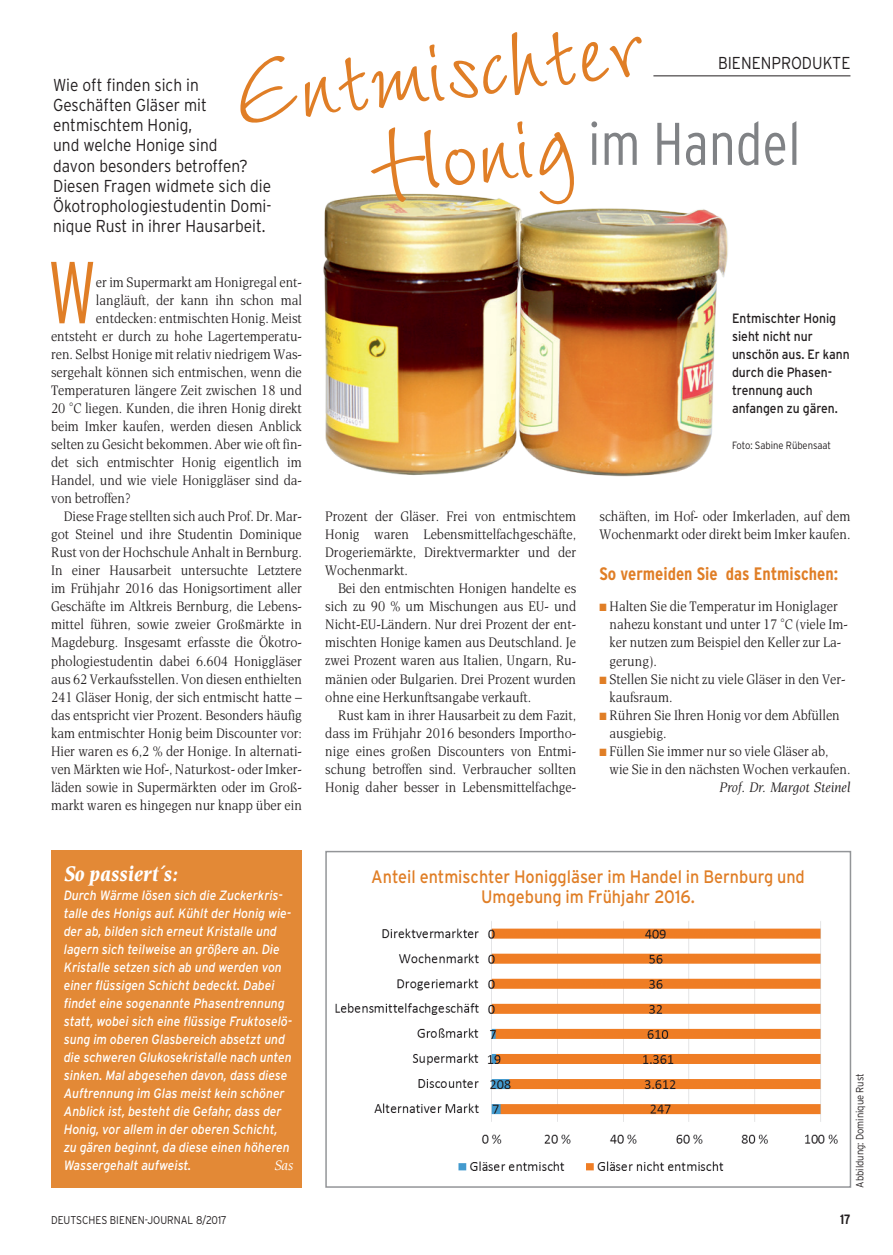
<style>
.page{position:relative;width:893px;height:1255px;background:#fff}
.page>*{position:absolute;margin:0;border:0;box-sizing:border-box;transform-origin:0 0}
.t1{font:135.9px "Wiesbaden Swing LT Std";color:#e07e26}
.t2{font:300 condensed 87.75px "Interstate";color:#e07e26;scale:.9 1}
.t3{font:300 condensed 60px "Interstate";color:#808285}
.t4{font:italic 700 22.5px "Esperanto OTF";color:#fff;scale:.9 1}
.t5{font:18px/19.5px "Interstate";color:#e07e26;text-align:center;scale:.9 1}
.t6{font:700 condensed 18px "Interstate";color:#e07e26}
.t7{font:300 17.25px/20.2px "Interstate";color:#231f20;scale:.9 1}
.t8{font:14.7px/18px "Esperanto OTF";color:#231f20;scale:.9 1}
.t9{font:italic 14.7px "Esperanto OTF";color:#231f20}
.t10{font:italic 14.7px "Esperanto OTF";color:#fff}
.t11{font:italic 13.5px/18px "Interstate";color:#fff;scale:.9 1}
.t12{font:13.5px/18px "Interstate";color:#231f20;scale:.9 1}
.t13{font:700 condensed 13.5px "Interstate";color:#231f20}
.t14{font:300 11.25px "Interstate";color:#231f20;scale:.9 1}
.t15{font:300 10.5px "Interstate";color:#231f20;scale:.9 1}
.s1{color:#e07e26}
</style>
<div class="page">
<hr style="left:653px;top:75px;width:197px;height:1px;background:#231f20">
<img style="left:323px;top:193px;width:405px;height:284px">
<img style="left:335px;top:921px;width:503px;height:250px">
<div style="left:325px;top:850px;width:526px;height:337px;border:2px solid #939598"></div>
<div style="left:51px;top:850px;width:251px;height:337px;background:#e38936"></div>
<h1 class="t1" style="left:224px;top:18px;width:412px;rotate:-7deg">Entmischter</h1>
<h1 class="t1" style="left:359px;top:89px;width:208px;rotate:-7deg">Honig</h1>
<p class="t7" style="left:718px;top:53px;width:149px">BIENENPRODUKTE</p>
<p class="t7" style="left:53px;top:74px;width:244px">Wie oft finden sich in<br>Geschäften Gläser mit entmischtem Honig,<br>und welche Honige sind<br>davon besonders betroffen?<br>Diesen Fragen widmete sich die<br>Ökotrophologiestudentin Domi&shy;nique Rust in ihrer Hausarbeit.</p>
<h3 class="t3" style="left:588px;top:107px;width:214px">im Handel</h3>
<h2 class="t2" style="left:48px;top:239px;width:54px">W</h2>
<p class="t8" style="left:96px;top:273px;width:230px">er im Supermarkt am Honigregal ent-</p>
<p class="t8" style="left:96px;top:291px;width:230px">langläuft, der kann ihn schon mal</p>
<p class="t8" style="left:96px;top:309px;width:230px">entdecken: entmischten Honig. Meist</p>
<p class="t8" style="left:51px;top:327px;width:280px">entsteht er durch zu hohe Lagertemperatu-</p>
<p class="t8" style="left:51px;top:345px;width:280px">ren. Selbst Honige mit relativ niedrigem Was-</p>
<p class="t8" style="left:51px;top:363px;width:280px">sergehalt können sich entmischen, wenn die</p>
<p class="t8" style="left:51px;top:381px;width:280px">Temperaturen längere Zeit zwischen 18 und</p>
<p class="t8" style="left:51px;top:399px;width:280px">20 °C liegen. Kunden, die ihren Honig direkt</p>
<p class="t8" style="left:51px;top:417px;width:280px">beim Imker kaufen, werden diesen Anblick</p>
<p class="t8" style="left:51px;top:435px;width:280px">selten zu Gesicht bekommen. Aber wie oft fin-</p>
<p class="t8" style="left:51px;top:453px;width:280px">det sich entmischter Honig eigentlich im</p>
<p class="t8" style="left:51px;top:471px;width:280px">Handel, und wie viele Honiggläser sind da-</p>
<p class="t8" style="left:51px;top:489px;width:90px">von betroffen?</p>
<p class="t8" style="left:64px;top:507px;width:266px">Diese Frage stellten sich auch Prof. Dr. Mar-</p>
<p class="t8" style="left:51px;top:525px;width:280px">got Steinel und ihre Studentin Dominique</p>
<p class="t8" style="left:51px;top:543px;width:280px">Rust von der Hochschule Anhalt in Bernburg.</p>
<p class="t8" style="left:51px;top:561px;width:280px">In einer Hausarbeit untersuchte Letztere</p>
<p class="t8" style="left:51px;top:579px;width:280px">im Frühjahr 2016 das Honigsortiment aller</p>
<p class="t8" style="left:51px;top:597px;width:280px">Geschäfte im Altkreis Bernburg, die Lebens-</p>
<p class="t8" style="left:51px;top:615px;width:280px">mittel führen, sowie zweier Großmärkte in</p>
<p class="t8" style="left:51px;top:633px;width:280px">Magdeburg. Insgesamt erfasste die Ökotro-</p>
<p class="t8" style="left:51px;top:651px;width:280px">phologiestudentin dabei 6.604 Honiggläser</p>
<p class="t8" style="left:51px;top:669px;width:280px">aus 62 Verkaufsstellen. Von diesen enthielten</p>
<p class="t8" style="left:51px;top:687px;width:280px">241 Gläser Honig, der sich entmischt hatte –</p>
<p class="t8" style="left:51px;top:705px;width:280px">das entspricht vier Prozent. Besonders häufig</p>
<p class="t8" style="left:51px;top:723px;width:280px">kam entmischter Honig beim Discounter vor:</p>
<p class="t8" style="left:51px;top:741px;width:280px">Hier waren es 6,2 % der Honige. In alternati-</p>
<p class="t8" style="left:51px;top:759px;width:280px">ven Märkten wie Hof-, Naturkost- oder Imker-</p>
<p class="t8" style="left:51px;top:777px;width:280px">läden sowie in Supermärkten oder im Groß-</p>
<p class="t8" style="left:51px;top:795px;width:280px">markt waren es hingegen nur knapp über ein</p>
<h3 class="t4" style="left:64px;top:860px;width:128px">So passiert´s:</h3>
<p class="t11" style="left:64px;top:885px;width:255px">Durch Wärme lösen sich die Zuckerkris&shy;talle des Honigs auf. Kühlt der Honig wie&shy;der ab, bilden sich erneut Kristalle und lagern sich teilweise an größere an. Die Kristalle setzen sich ab und werden von einer flüssigen Schicht bedeckt. Dabei findet eine sogenannte Phasentrennung statt, wobei sich eine flüssige Fruktoselö&shy;sung im oberen Glasbereich absetzt und die schweren Glukosekristalle nach unten sinken. Mal abgesehen davon, dass diese Auftrennung im Glas meist kein schöner Anblick ist, besteht die Gefahr, dass der Honig, vor allem in der oberen Schicht, zu gären beginnt, da diese einen höheren Wassergehalt aufweist.</p>
<p class="t10" style="left:274px;top:1156px;width:21px">Sas</p>
<p class="t12" style="left:732px;top:309px;width:132px">Entmischter Honig sieht nicht nur unschön aus. Er kann durch die Phasen&shy;trennung auch anfangen zu gären.</p>
<p class="t15" style="left:732px;top:439px;width:112px">Foto: Sabine Rübensaat</p>
<p class="t8" style="left:325px;top:507px;width:280px;text-align:justify">Prozent der Gläser. Frei von entmischtem Honig waren Lebensmittelfachgeschäfte, Drogeriemärkte, Direktvermarkter und der Wochenmarkt.</p>
<p class="t8" style="left:325px;top:579px;width:280px;text-align:justify;text-indent:13px">Bei den entmischten Honigen handelte es sich zu 90 % um Mischungen aus EU- und Nicht-EU-Ländern. Nur drei Prozent der ent&shy;mischten Honige kamen aus Deutschland. Je zwei Prozent waren aus Italien, Ungarn, Ru&shy;mänien oder Bulgarien. Drei Prozent wurden ohne eine Herkunftsangabe verkauft.</p>
<p class="t8" style="left:325px;top:705px;width:280px;text-align:justify;text-indent:13px">Rust kam in ihrer Hausarbeit zu dem Fazit, dass im Frühjahr 2016 besonders Importho&shy;nige eines großen Discounters von Entmi&shy;schung betroffen sind. Verbraucher sollten Honig daher besser in Lebensmittelfachge-</p>
<p class="t8" style="left:600px;top:507px;width:280px">schäften, im Hof- oder Imkerladen, auf dem<br>Wochenmarkt oder direkt beim Imker kaufen.</p>
<p class="t6" style="left:600px;top:563px;width:240px">So vermeiden Sie das Entmischen:</p>
<p class="t8" style="left:610px;top:597px;width:266px;text-indent:-10px"><span class="s1">■</span> Halten Sie die Temperatur im Honiglager nahezu konstant und unter 17 °C (viele Im&shy;ker nutzen zum Beispiel den Keller zur La&shy;gerung).</p>
<p class="t8" style="left:610px;top:669px;width:264px;text-indent:-10px"><span class="s1">■</span> Stellen Sie nicht zu viele Gläser in den Ver&shy;kaufsraum.</p>
<p class="t8" style="left:610px;top:705px;width:257px;text-indent:-10px"><span class="s1">■</span> Rühren Sie Ihren Honig vor dem Abfüllen ausgiebig.</p>
<p class="t8" style="left:610px;top:741px;width:269px;text-indent:-10px"><span class="s1">■</span> Füllen Sie immer nur so viele Gläser ab, wie Sie in den nächsten Wochen verkaufen.</p>
<p class="t9" style="left:719px;top:778px;width:133px">Prof. Dr. Margot Steinel</p>
<p class="t5" style="left:371px;top:867px;width:483px">Anteil entmischter Honiggläser im Handel in Bernburg und<br>Umgebung im Frühjahr 2016.</p>
<p class="t15" style="left:853px;top:1187px;width:129px;rotate:-90deg">Abbildung: Dominique Rust</p>
<p class="t14" style="left:51px;top:1212px;width:197px">DEUTSCHES BIENEN-JOURNAL 8/2017</p>
<p class="t13" style="left:840px;top:1210px;width:12px">17</p>
</div>
